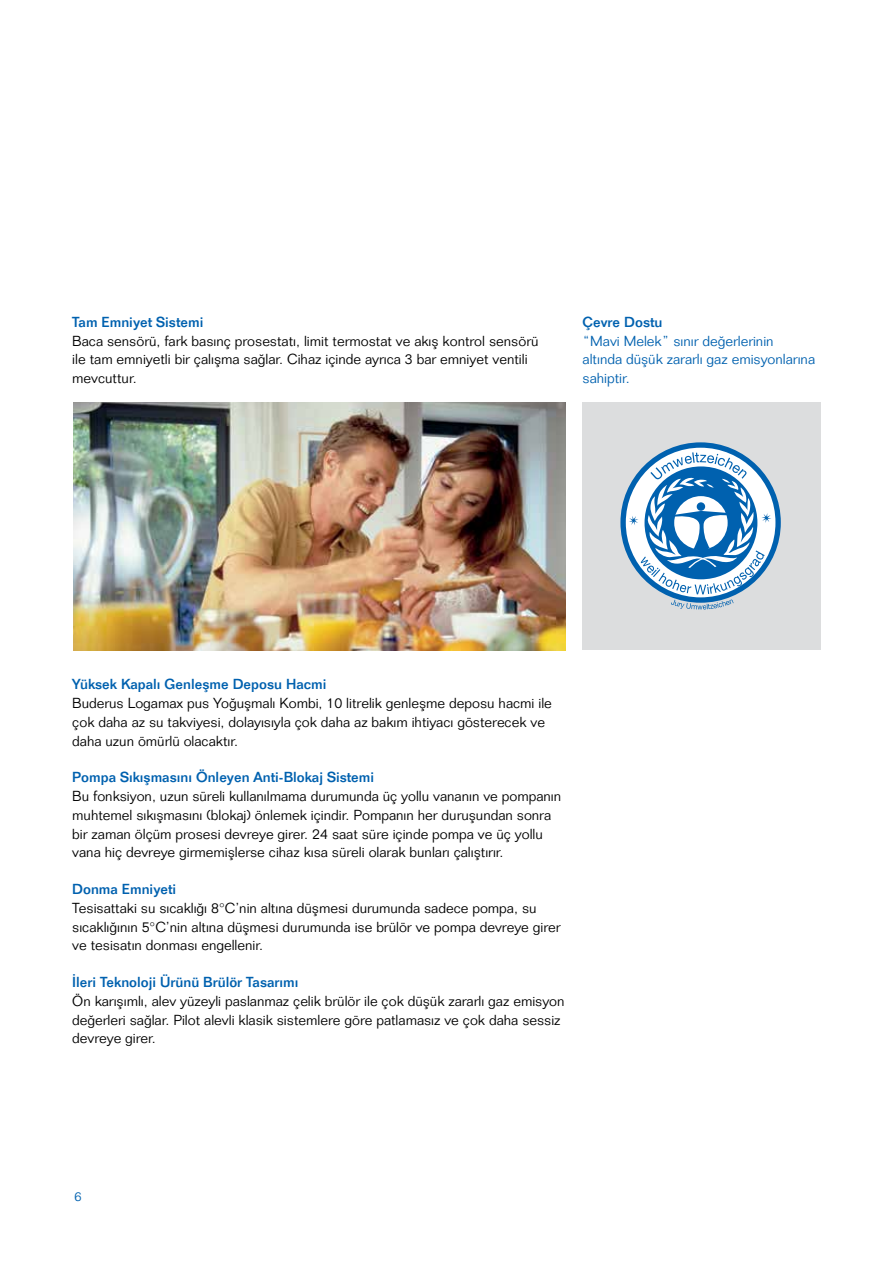
<style>
.page{position:relative;width:893px;height:1263px;background:#fff}
.page>*{position:absolute;margin:0;border:0;box-sizing:border-box;transform-origin:0 0}
.t1{font:300 14.25px/18.8px "Folio Std";color:#000}
.t2{font:500 14.25px "Folio Std";color:#0061af}
.t3{font:300 14.25px/18.8px "Folio Std";color:#0061af}
.t4{font:300 12.75px "Folio Std";color:#0061af}
</style>
<div class="page">
<div style="left:583px;top:402px;width:238px;height:248px;background:#dcddde"></div>
<img style="left:73px;top:402px;width:493px;height:249px">
<svg style="left:623px;top:445px;width:155px;height:155px"></svg>
<div style="left:620px;top:442px;width:161px;height:161px;border:5px solid #0061af;border-radius:50%"></div>
<svg style="left:629px;top:452px;width:142px;height:157px;background:#92b9d9"></svg>
<p class="t2" style="left:72px;top:313px;width:133px">Tam Emniyet Sistemi</p>
<p class="t1" style="left:72px;top:331px;width:468px">Baca sensörü, fark basınç prosestatı, limit termostat ve akış kontrol sensörü ile tam emniyetli bir çalışma sağlar. Cihaz içinde ayrıca 3 bar emniyet ventili mevcuttur.</p>
<p class="t2" style="left:583px;top:313px;width:81px">Çevre Dostu</p>
<p class="t3" style="left:583px;top:331px;width:234px">“Mavi Melek” sınır değerlerinin altında düşük zararlı gaz emisyonlarına sahiptir.</p>
<p class="t2" style="left:72px;top:676px;width:256px">Yüksek Kapalı Genleşme Deposu Hacmi</p>
<p class="t1" style="left:72px;top:694px;width:481px">Buderus Logamax pus Yoğuşmalı Kombi, 10 litrelik genleşme deposu hacmi ile çok daha az su takviyesi, dolayısıyla çok daha az bakım ihtiyacı gösterecek ve daha uzun ömürlü olacaktır.</p>
<p class="t2" style="left:72px;top:769px;width:303px">Pompa Sıkışmasını Önleyen Anti-Blokaj Sistemi</p>
<p class="t1" style="left:72px;top:787px;width:490px">Bu fonksiyon, uzun süreli kullanılmama durumunda üç yollu vananın ve pompanın muhtemel sıkışmasını (blokaj) önlemek içindir. Pompanın her duruşundan sonra bir zaman ölçüm prosesi devreye girer. 24 saat süre içinde pompa ve üç yollu vana hiç devreye girmemişlerse cihaz kısa süreli olarak bunları çalıştırır.</p>
<p class="t2" style="left:72px;top:880px;width:105px">Donma Emniyeti</p>
<p class="t1" style="left:72px;top:898px;width:490px">Tesisattaki su sıcaklığı 8°C’nin altına düşmesi durumunda sadece pompa, su sıcaklığının 5°C’nin altına düşmesi durumunda ise brülör ve pompa devreye girer ve tesisatın donması engellenir.</p>
<p class="t2" style="left:72px;top:973px;width:228px">İleri Teknoloji Ürünü Brülör Tasarımı</p>
<p class="t1" style="left:72px;top:991px;width:494px">Ön karışımlı, alev yüzeyli paslanmaz çelik brülör ile çok düşük zararlı gaz emisyon değerleri sağlar. Pilot alevli klasik sistemlere göre patlamasız ve çok daha sessiz devreye girer.</p>
<p class="t4" style="left:74px;top:1189px;width:9px">6</p>
</div>
